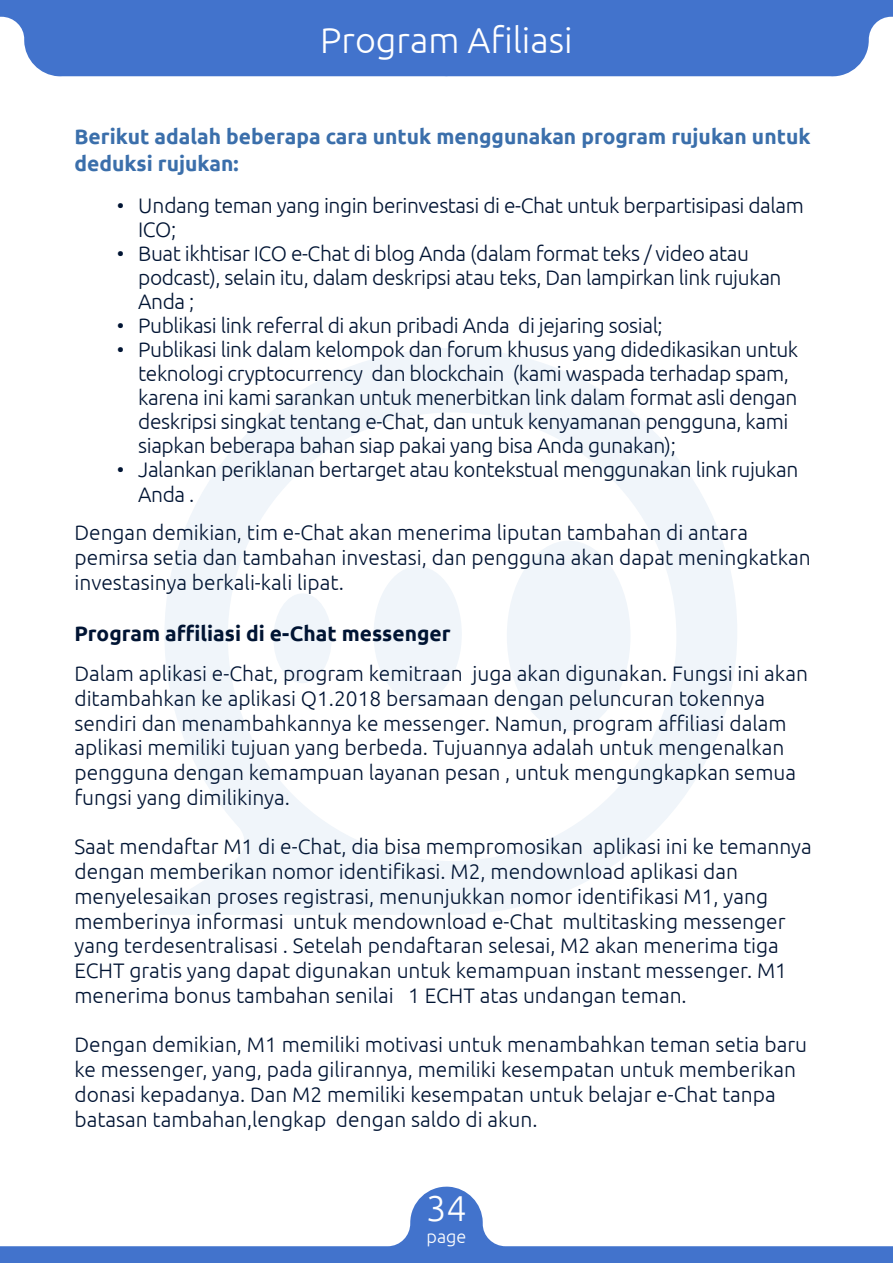
<style>
.page{position:relative;width:893px;height:1263px;background:#fff}
.page>*{position:absolute;margin:0;border:0;box-sizing:border-box;transform-origin:0 0}
.t1{font:300 36px "Ubuntu";color:#fff}
.t2{font:300 21px/24.8px "Ubuntu";color:#001433}
.t3{font:300 21px/24px "Ubuntu";letter-spacing:-.02em;color:#001433}
.t4{font:700 21px/27px "Ubuntu";color:#3b6fab}
.t5{font:700 21px "Ubuntu";color:#001433}
.t6{font:300 18px "Ubuntu";color:#fff}
</style>
<div class="page">
<svg style="left:156px;top:348px;width:581px;height:567px"></svg>
<div style="left:507px;top:541px;width:123px;height:190px;background:#f0f5fa;border-radius:50%"></div>
<div style="left:374px;top:566px;width:88px;height:136px;background:#f0f5fa;border-radius:50%"></div>
<div style="left:273px;top:593px;width:59px;height:90px;background:#f0f5fa;border-radius:50%"></div>
<svg style="left:0;top:1186px;width:893px;height:77px"></svg>
<div style="left:0;top:0;width:893px;height:77px;background:#4273cc"></div>
<h1 class="t1" style="left:320px;top:19px;width:254px">Program Afiliasi</h1>
<p class="t4" style="left:74px;top:123px;width:738px">Berikut adalah beberapa cara untuk menggunakan program rujukan untuk deduksi rujukan:</p>
<p class="t3" style="left:138px;top:193px;width:667px;text-indent:-21px">• Undang teman yang ingin berinvestasi di e-Chat untuk berpartisipasi dalam<br>ICO;</p>
<p class="t3" style="left:138px;top:241px;width:645px;text-indent:-21px">• Buat ikhtisar ICO e-Chat di blog Anda (dalam format teks / video atau podcast), selain itu, dalam deskripsi atau teks, Dan lampirkan link rujukan<br>Anda ;</p>
<p class="t3" style="left:117px;top:313px;width:547px">• Publikasi link referral di akun pribadi Anda di jejaring sosial;</p>
<p class="t3" style="left:138px;top:337px;width:662px;text-indent:-21px">• Publikasi link dalam kelompok dan forum khusus yang didedikasikan untuk teknologi cryptocurrency dan blockchain (kami waspada terhadap spam, karena ini kami sarankan untuk menerbitkan link dalam format asli dengan deskripsi singkat tentang e-Chat, dan untuk kenyamanan pengguna, kami siapkan beberapa bahan siap pakai yang bisa Anda gunakan);</p>
<p class="t3" style="left:138px;top:457px;width:662px;line-height:24.8px;text-indent:-21px">• Jalankan periklanan bertarget atau kontekstual menggunakan link rujukan<br>Anda .</p>
<p class="t2" style="left:74px;top:520px;width:738px">Dengan demikian, tim e-Chat akan menerima liputan tambahan di antara pemirsa setia dan tambahan investasi, dan pengguna akan dapat meningkatkan investasinya berkali-kali lipat.</p>
<p class="t5" style="left:74px;top:621px;width:378px">Program affiliasi di e-Chat messenger</p>
<p class="t2" style="left:74px;top:661px;width:735px">Dalam aplikasi e-Chat, program kemitraan juga akan digunakan. Fungsi ini akan ditambahkan ke aplikasi Q1.2018 bersamaan dengan peluncuran tokennya sendiri dan menambahkannya ke messenger. Namun, program affiliasi dalam aplikasi memiliki tujuan yang berbeda. Tujuannya adalah untuk mengenalkan pengguna dengan kemampuan layanan pesan , untuk mengungkapkan semua fungsi yang dimilikinya.</p>
<p class="t2" style="left:74px;top:834px;width:739px">Saat mendaftar M1 di e-Chat, dia bisa mempromosikan aplikasi ini ke temannya dengan memberikan nomor identifikasi. M2, mendownload aplikasi dan menyelesaikan proses registrasi, menunjukkan nomor identifikasi M1, yang memberinya informasi untuk mendownload e-Chat multitasking messenger yang terdesentralisasi . Setelah pendaftaran selesai, M2 akan menerima tiga ECHT gratis yang dapat digunakan untuk kemampuan instant messenger. M1 menerima bonus tambahan senilai 1 ECHT atas undangan teman.</p>
<p class="t2" style="left:74px;top:1032px;width:734px">Dengan demikian, M1 memiliki motivasi untuk menambahkan teman setia baru ke messenger, yang, pada gilirannya, memiliki kesempatan untuk memberikan donasi kepadanya. Dan M2 memiliki kesempatan untuk belajar e-Chat tanpa batasan tambahan,lengkap dengan saldo di akun.</p>
<h1 class="t1" style="left:426px;top:1187px;width:42px">34</h1>
<p class="t6" style="left:427px;top:1226px;width:41px">page</p>
</div>
